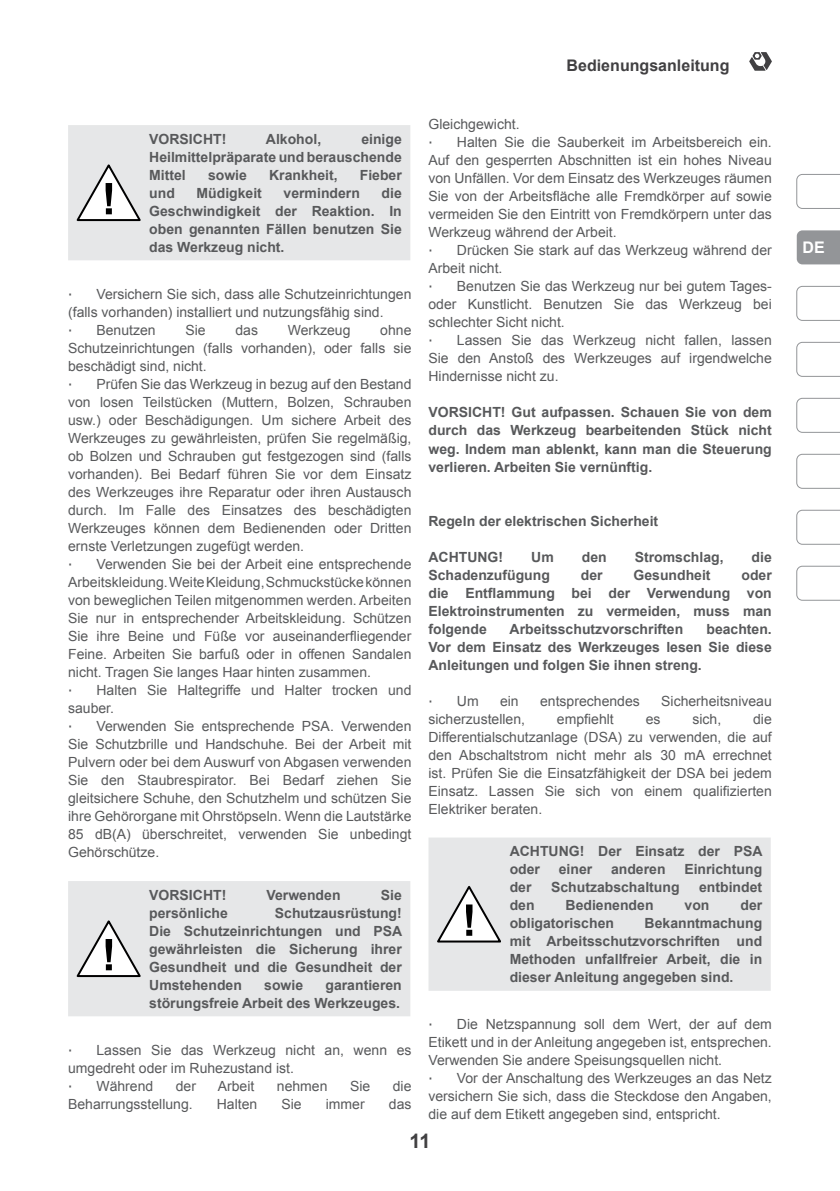
<style>
.page{position:relative;width:840px;height:1191px;background:#fff}
.page>*{position:absolute;margin:0;border:0;box-sizing:border-box;transform-origin:0 0}
.t1{font:700 20px "Arial";color:#414042}
.t2{font:700 16px "Arial";color:#414042}
.t3{font:700 16px "Arial";color:#fff}
.t4{font:14px/18px "Arial";color:#58595b;text-align:justify}
.t5{font:700 14px/18px "Arial";color:#58595b;text-align:justify}
.t6{font:14px "Tahoma";color:#58595b}
</style>
<div class="page">
<svg style="left:749px;top:52px;width:22px;height:19px"></svg>
<svg style="left:796px;top:174px;width:43px;height:35px"></svg>
<svg style="left:796px;top:454px;width:43px;height:35px"></svg>
<svg style="left:796px;top:398px;width:43px;height:35px"></svg>
<svg style="left:796px;top:342px;width:43px;height:35px"></svg>
<svg style="left:796px;top:286px;width:43px;height:35px"></svg>
<svg style="left:796px;top:230px;width:43px;height:34px"></svg>
<svg style="left:796px;top:566px;width:43px;height:35px"></svg>
<svg style="left:796px;top:510px;width:43px;height:35px"></svg>
<div style="left:68px;top:125px;width:342px;height:135px;background:#e6e7e8"></div>
<svg style="left:75px;top:161px;width:68px;height:62px"></svg>
<div style="left:68px;top:881px;width:342px;height:135px;background:#e6e7e8"></div>
<svg style="left:75px;top:917px;width:68px;height:61px"></svg>
<div style="left:428px;top:837px;width:342px;height:153px;background:#e6e7e8"></div>
<svg style="left:435px;top:882px;width:68px;height:62px"></svg>
<p class="t2" style="left:566px;top:55px;width:164px">Bedienungsanleitung</p>
<p class="t5" style="left:149px;top:130px;width:78px">VORSICHT!</p>
<p class="t5" style="left:266px;top:130px;width:57px">Alkohol,</p>
<p class="t5" style="left:149px;top:130px;width:254px;text-indent:212px">einige Heilmittelpräparate und berauschende Mittel</p>
<p class="t5" style="left:208px;top:166px;width:40px">sowie</p>
<p class="t5" style="left:269px;top:166px;width:70px">Krankheit,</p>
<p class="t5" style="left:359px;top:166px;width:44px">Fieber</p>
<p class="t5" style="left:149px;top:184px;width:27px">und</p>
<p class="t5" style="left:196px;top:184px;width:67px">Müdigkeit</p>
<p class="t5" style="left:283px;top:184px;width:78px">vermindern</p>
<p class="t5" style="left:149px;top:184px;width:254px;text-indent:232px">die Geschwindigkeit der Reaktion. In oben genannten Fällen benutzen Sie das Werkzeug nicht.</p>
<p class="t4" style="left:68px;top:285px;width:344px;text-indent:28px">Versichern Sie sich, dass alle Schutzeinrichtungen (falls vorhanden) installiert und nutzungsfähig sind.</p>
<p class="t6" style="left:68px;top:320px;width:6px">∙</p>
<p class="t4" style="left:96px;top:321px;width:61px">Benutzen</p>
<p class="t4" style="left:185px;top:321px;width:22px">Sie</p>
<p class="t4" style="left:235px;top:321px;width:24px">das</p>
<p class="t4" style="left:287px;top:321px;width:64px">Werkzeug</p>
<p class="t6" style="left:68px;top:284px;width:6px">∙</p>
<p class="t4" style="left:68px;top:321px;width:344px;text-indent:312px">ohne Schutzeinrichtungen (falls vorhanden), oder falls sie beschädigt sind, nicht.</p>
<p class="t6" style="left:68px;top:374px;width:6px">∙</p>
<p class="t4" style="left:68px;top:375px;width:344px;text-indent:28px">Prüfen Sie das Werkzeug in bezug auf den Bestand von losen Teilstücken (Muttern, Bolzen, Schrauben usw.) oder Beschädigungen. Um sichere Arbeit des Werkzeuges zu gewährleisten, prüfen Sie regelmäßig, ob Bolzen und Schrauben gut festgezogen sind (falls vorhanden). Bei Bedarf führen Sie vor dem Einsatz des Werkzeuges ihre Reparatur oder ihren Austausch durch. Im Falle des Einsatzes des beschädigten Werkzeuges können dem Bedienenden oder Dritten ernste Verletzungen zugefügt werden.</p>
<p class="t6" style="left:68px;top:554px;width:6px">∙</p>
<p class="t4" style="left:68px;top:555px;width:344px;text-indent:28px">Verwenden Sie bei der Arbeit eine entsprechende Arbeitskleidung. Weite Kleidung, Schmuckstücke können von beweglichen Teilen mitgenommen werden. Arbeiten Sie nur in entsprechender Arbeitskleidung. Schützen Sie ihre Beine und Füße vor auseinanderfliegender Feine. Arbeiten Sie barfuß oder in offenen Sandalen nicht. Tragen Sie langes Haar hinten zusammen.</p>
<p class="t6" style="left:68px;top:680px;width:6px">∙</p>
<p class="t4" style="left:68px;top:681px;width:344px;text-indent:28px">Halten Sie Haltegriffe und Halter trocken und sauber.</p>
<p class="t6" style="left:68px;top:716px;width:6px">∙</p>
<p class="t4" style="left:68px;top:717px;width:344px;text-indent:28px">Verwenden Sie entsprechende PSA. Verwenden Sie Schutzbrille und Handschuhe. Bei der Arbeit mit Pulvern oder bei dem Auswurf von Abgasen verwenden Sie den Staubrespirator. Bei Bedarf ziehen Sie gleitsichere Schuhe, den Schutzhelm und schützen Sie ihre Gehörorgane mit Ohrstöpseln. Wenn die Lautstärke 85 dB(A) überschreitet, verwenden Sie unbedingt Gehörschütze.</p>
<p class="t5" style="left:149px;top:886px;width:78px">VORSICHT!</p>
<p class="t5" style="left:266px;top:886px;width:75px">Verwenden</p>
<p class="t5" style="left:380px;top:886px;width:23px">Sie</p>
<p class="t5" style="left:149px;top:904px;width:80px">persönliche</p>
<p class="t5" style="left:149px;top:904px;width:254px;text-indent:126px">Schutzausrüstung!<br>Die Schutzeinrichtungen und PSA gewährleisten die Sicherung ihrer Gesundheit und die Gesundheit der Umstehenden</p>
<p class="t5" style="left:149px;top:976px;width:254px;text-align:right">garantieren<br>störungsfreie Arbeit des Werkzeuges.</p>
<p class="t5" style="left:264px;top:976px;width:40px">sowie</p>
<p class="t4" style="left:68px;top:1041px;width:344px;text-indent:28px">Lassen Sie das Werkzeug nicht an, wenn es umgedreht oder im Ruhezustand ist.</p>
<p class="t6" style="left:68px;top:1076px;width:6px">∙</p>
<p class="t4" style="left:96px;top:1077px;width:58px">Während</p>
<p class="t4" style="left:176px;top:1077px;width:22px">der</p>
<p class="t4" style="left:218px;top:1077px;width:38px">Arbeit</p>
<p class="t4" style="left:277px;top:1077px;width:52px">nehmen</p>
<p class="t4" style="left:350px;top:1077px;width:22px">Sie</p>
<p class="t4" style="left:392px;top:1077px;width:20px">die</p>
<p class="t4" style="left:68px;top:1095px;width:126px">Beharrungsstellung.</p>
<p class="t4" style="left:217px;top:1095px;width:42px">Halten</p>
<p class="t4" style="left:281px;top:1095px;width:22px">Sie</p>
<p class="t4" style="left:325px;top:1095px;width:40px">immer</p>
<p class="t4" style="left:388px;top:1095px;width:24px">das</p>
<p class="t6" style="left:68px;top:1040px;width:6px">∙</p>
<p class="t4" style="left:428px;top:116px;width:93px">Gleichgewicht.</p>
<p class="t6" style="left:428px;top:133px;width:6px">∙</p>
<p class="t4" style="left:428px;top:134px;width:344px;text-indent:28px">Halten Sie die Sauberkeit im Arbeitsbereich ein.<br>Auf den gesperrten Abschnitten ist ein hohes Niveau von Unfällen. Vor dem Einsatz des Werkzeuges räumen Sie von der Arbeitsfläche alle Fremdkörper auf sowie vermeiden Sie den Eintritt von Fremdkörpern unter das Werkzeug während der Arbeit.</p>
<p class="t6" style="left:428px;top:241px;width:6px">∙</p>
<p class="t4" style="left:428px;top:242px;width:344px;text-indent:28px">Drücken Sie stark auf das Werkzeug während der<br>Arbeit nicht.</p>
<p class="t6" style="left:428px;top:277px;width:6px">∙</p>
<p class="t4" style="left:428px;top:278px;width:344px;text-indent:28px">Benutzen Sie das Werkzeug nur bei gutem Tages&shy;oder Kunstlicht. Benutzen Sie das Werkzeug bei schlechter Sicht nicht.</p>
<p class="t6" style="left:428px;top:331px;width:6px">∙</p>
<p class="t4" style="left:428px;top:332px;width:344px;text-indent:28px">Lassen Sie das Werkzeug nicht fallen, lassen Sie den Anstoß des Werkzeuges auf irgendwelche Hindernisse nicht zu.</p>
<p class="t5" style="left:428px;top:404px;width:344px">VORSICHT! Gut aufpassen. Schauen Sie von dem durch das Werkzeug bearbeitenden Stück nicht weg. Indem man ablenkt, kann man die Steuerung verlieren. Arbeiten Sie vernünftig.</p>
<p class="t5" style="left:428px;top:512px;width:231px">Regeln der elektrischen Sicherheit</p>
<p class="t5" style="left:428px;top:548px;width:76px">ACHTUNG!</p>
<p class="t5" style="left:531px;top:548px;width:24px">Um</p>
<p class="t5" style="left:581px;top:548px;width:26px">den</p>
<p class="t5" style="left:634px;top:548px;width:90px">Stromschlag,</p>
<p class="t5" style="left:751px;top:548px;width:22px">die</p>
<p class="t5" style="left:428px;top:566px;width:123px">Schadenzufügung</p>
<p class="t5" style="left:580px;top:566px;width:23px">der</p>
<p class="t5" style="left:633px;top:566px;width:79px">Gesundheit</p>
<p class="t5" style="left:428px;top:566px;width:344px;text-indent:313px">oder die Entflammung bei der Verwendung von Elektroinstrumenten zu vermeiden, muss man folgende</p>
<p class="t5" style="left:509px;top:620px;width:175px">Arbeitsschutzvorschriften</p>
<p class="t5" style="left:428px;top:620px;width:344px;text-indent:278px">beachten.<br>Vor dem Einsatz des Werkzeuges lesen Sie diese Anleitungen und folgen Sie ihnen streng.</p>
<p class="t6" style="left:428px;top:691px;width:6px">∙</p>
<p class="t4" style="left:456px;top:692px;width:23px">Um</p>
<p class="t4" style="left:499px;top:692px;width:20px">ein</p>
<p class="t4" style="left:540px;top:692px;width:101px">entsprechendes</p>
<p class="t4" style="left:661px;top:692px;width:112px">Sicherheitsniveau</p>
<p class="t4" style="left:428px;top:710px;width:98px">sicherzustellen,</p>
<p class="t4" style="left:556px;top:710px;width:58px">empfiehlt</p>
<p class="t4" style="left:645px;top:710px;width:16px">es</p>
<p class="t4" style="left:692px;top:710px;width:30px">sich,</p>
<p class="t4" style="left:428px;top:710px;width:344px;text-indent:324px">die Differentialschutzanlage (DSA) zu verwenden, die auf den Abschaltstrom nicht mehr als 30 mA errechnet ist. Prüfen Sie die Einsatzfähigkeit der DSA bei jedem Einsatz. Lassen Sie sich von einem qualifizierten Elektriker beraten.</p>
<p class="t5" style="left:509px;top:842px;width:254px">ACHTUNG! Der Einsatz der PSA oder</p>
<p class="t5" style="left:558px;top:860px;width:35px">einer</p>
<p class="t5" style="left:610px;top:860px;width:56px">anderen</p>
<p class="t5" style="left:684px;top:860px;width:79px">Einrichtung</p>
<p class="t5" style="left:509px;top:878px;width:23px">der</p>
<p class="t5" style="left:550px;top:878px;width:130px">Schutzabschaltung</p>
<p class="t5" style="left:698px;top:878px;width:64px">entbindet</p>
<p class="t5" style="left:509px;top:896px;width:26px">den</p>
<p class="t5" style="left:565px;top:896px;width:89px">Bedienenden</p>
<p class="t5" style="left:684px;top:896px;width:26px">von</p>
<p class="t5" style="left:740px;top:896px;width:23px">der</p>
<p class="t5" style="left:509px;top:914px;width:106px">obligatorischen</p>
<p class="t5" style="left:509px;top:914px;width:254px;text-indent:135px">Bekanntmachung mit Arbeitsschutzvorschriften und Methoden unfallfreier Arbeit, die in dieser Anleitung angegeben sind.</p>
<p class="t4" style="left:428px;top:1015px;width:344px;text-indent:28px">Die Netzspannung soll dem Wert, der auf dem Etikett und in der Anleitung angegeben ist, entsprechen.<br>Verwenden Sie andere Speisungsquellen nicht.</p>
<p class="t6" style="left:428px;top:1069px;width:6px">∙</p>
<p class="t6" style="left:428px;top:1014px;width:6px">∙</p>
<p class="t4" style="left:428px;top:1069px;width:344px;text-indent:28px">Vor der Anschaltung des Werkzeuges an das Netz versichern Sie sich, dass die Steckdose den Angaben, die auf dem Etikett angegeben sind, entspricht.</p>
<h1 class="t1" style="left:409px;top:1128px;width:23px">11</h1>
<p class="t3" style="left:802px;top:237px;width:24px">DE</p>
</div>
